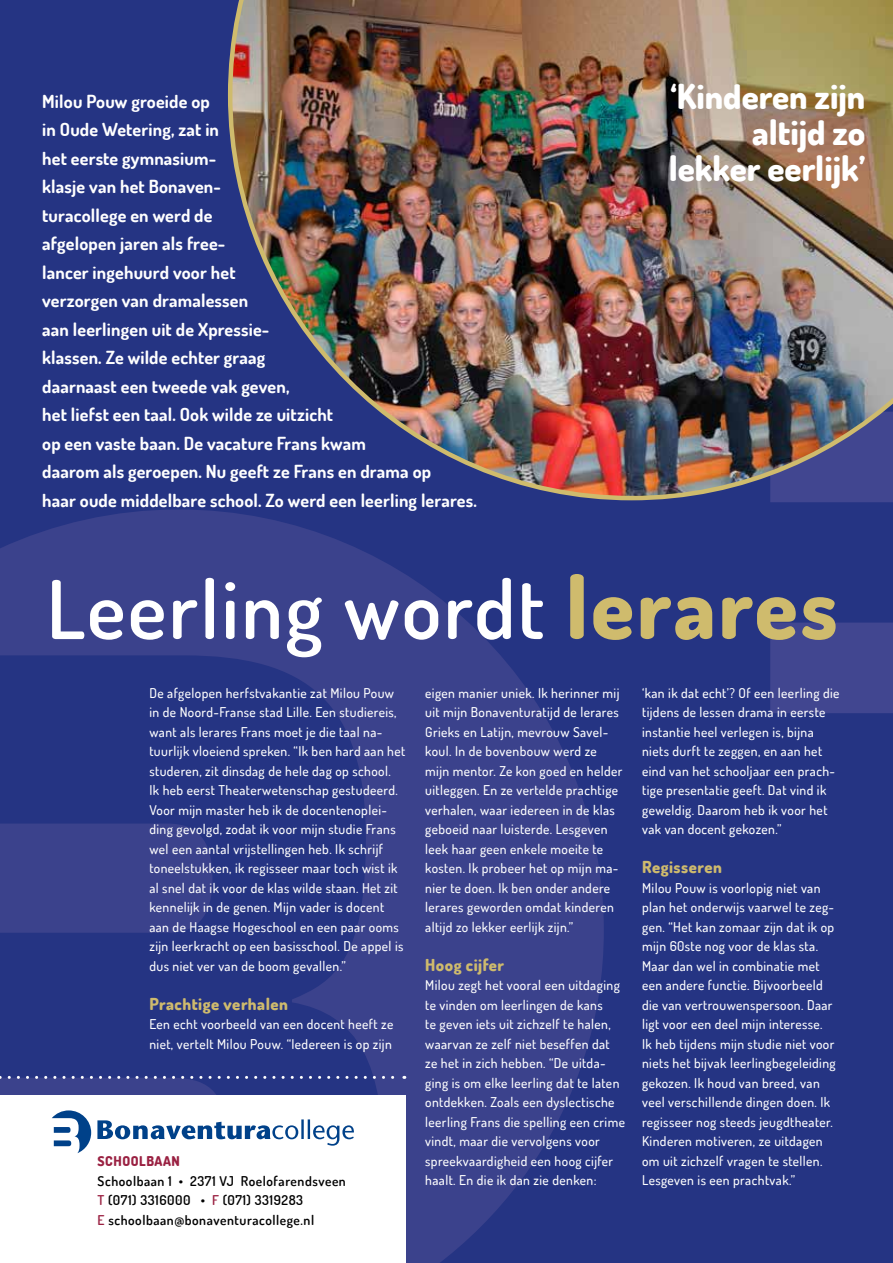
<style>
.page{position:relative;width:893px;height:1263px;background:#253483}
.page>*{position:absolute;margin:0;border:0;box-sizing:border-box;transform-origin:0 0}
.t1{font:600 81px "Terminal Dosis";letter-spacing:.03em;color:#fff}
.t2{font:800 34.5px/36px "Terminal Dosis";color:#fff;text-align:right}
.t3{font:700 18px/28.5px "Terminal Dosis";letter-spacing:.01em;color:#fff}
.t4{font:800 16.5px "Terminal Dosis";letter-spacing:.03em;color:#cfbb6d}
.t5{font:500 13.5px/19.5px "Terminal Dosis";letter-spacing:.03em;color:#fff}
.t6{font:600 13.5px/19.5px "Terminal Dosis";letter-spacing:.04em;color:#000}
.t7{font:800 13.5px "Terminal Dosis";color:#9a2142}
.s1{font-weight:800;font-size:87px;color:#cfbb6d}
.s2{color:#9a2142}
</style>
<div class="page">
<svg style="left:0;top:509px;width:604px;height:754px;fill:#3b428c"></svg>
<svg style="left:770px;top:500px;width:123px;height:213px"></svg>
<div style="left:0;top:1095px;width:405px;height:168px;background:#fff"></div>
<svg style="left:0;top:1076px;width:405px;height:78px"></svg>
<img style="left:228px;top:0;width:665px;height:500px">
<p class="t3" style="left:42px;top:87px;width:436px">Milou Pouw groeide op<br>in Oude Wetering, zat in<br>het eerste gymnasium-<br>klasje van het Bonaven-<br>turacollege en werd de<br>afgelopen jaren als free-<br>lancer ingehuurd voor het<br>verzorgen van dramalessen<br>aan leerlingen uit de Xpressie-<br>klassen. Ze wilde echter graag<br>daarnaast een tweede vak geven,<br>het liefst een taal. Ook wilde ze uitzicht<br>op een vaste baan. De vacature Frans kwam<br>daarom als geroepen. Nu geeft ze Frans en drama op<br>haar oude middelbare school. Zo werd een leerling lerares.</p>
<h2 class="t2" style="left:669px;top:78px;width:198px">‘Kinderen zijn altijd zo lekker eerlijk’</h2>
<h1 class="t1" style="left:47px;top:557px;width:792px">Leerling wordt <span class="s1">lerares</span></h1>
<p class="t5" style="left:149px;top:682px;width:257px">De afgelopen herfstvakantie zat Milou Pouw in de Noord-Franse stad Lille. Een studiereis, want als lerares Frans moet je die taal na&shy;tuurlijk vloeiend spreken. “Ik ben hard aan het studeren, zit dinsdag de hele dag op school.<br>Ik heb eerst Theaterwetenschap gestudeerd.<br>Voor mijn master heb ik de docentenoplei&shy;ding gevolgd, zodat ik voor mijn studie Frans wel een aantal vrijstellingen heb. Ik schrijf toneelstukken, ik regisseer maar toch wist ik al snel dat ik voor de klas wilde staan. Het zit kennelijk in de genen. Mijn vader is docent aan de Haagse Hogeschool en een paar ooms zijn leerkracht op een basisschool. De appel is dus niet ver van de boom gevallen.”</p>
<p class="t4" style="left:149px;top:993px;width:140px">Prachtige verhalen</p>
<p class="t5" style="left:149px;top:1014px;width:245px">Een echt voorbeeld van een docent heeft ze niet, vertelt Milou Pouw. “Iedereen is op zijn</p>
<p class="t5" style="left:642px;top:682px;width:199px">‘kan ik dat echt’? Of een leerling die tijdens de lessen drama in eerste instantie heel verlegen is, bijna niets durft te zeggen, en aan het eind van het schooljaar een prach&shy;tige presentatie geeft. Dat vind ik geweldig. Daarom heb ik voor het vak van docent gekozen.”</p>
<p class="t4" style="left:642px;top:856px;width:81px">Regisseren</p>
<p class="t5" style="left:642px;top:877px;width:195px">Milou Pouw is voorlopig niet van plan het onderwijs vaarwel te zeg&shy;gen. “Het kan zomaar zijn dat ik op mijn 60ste nog voor de klas sta.<br>Maar dan wel in combinatie met een andere functie. Bijvoorbeeld die van vertrouwenspersoon. Daar ligt voor een deel mijn interesse.<br>Ik heb tijdens mijn studie niet voor niets het bijvak leerlingbegeleiding gekozen. Ik houd van breed, van veel verschillende dingen doen. Ik regisseer nog steeds jeugdtheater.<br>Kinderen motiveren, ze uitdagen om uit zichzelf vragen te stellen.<br>Lesgeven is een prachtvak.”</p>
<p class="t5" style="left:425px;top:682px;width:199px">eigen manier uniek. Ik herinner mij uit mijn Bonaventuratijd de lerares Grieks en Latijn, mevrouw Savel&shy;koul. In de bovenbouw werd ze mijn mentor. Ze kon goed en helder uitleggen. En ze vertelde prachtige verhalen, waar iedereen in de klas geboeid naar luisterde. Lesgeven leek haar geen enkele moeite te kosten. Ik probeer het op mijn ma&shy;nier te doen. Ik ben onder andere lerares geworden omdat kinderen altijd zo lekker eerlijk zijn.”</p>
<p class="t4" style="left:425px;top:954px;width:80px">Hoog cijfer</p>
<p class="t5" style="left:425px;top:975px;width:201px">Milou zegt het vooral een uitdaging te vinden om leerlingen de kans<br>te geven iets uit zichzelf te halen, waarvan ze zelf niet beseffen dat ze het in zich hebben. “De uitda&shy;ging is om elke leerling dat te laten ontdekken. Zoals een dyslectische leerling Frans die spelling een crime vindt, maar die vervolgens voor spreekvaardigheid een hoog cijfer haalt. En die ik dan zie denken:</p>
<p class="t7" style="left:98px;top:1153px;width:17px">Schoolbaan</p>
<p class="t6" style="left:98px;top:1171px;width:250px">Schoolbaan 1 • 2371 VJ Roelofarendsveen<br><span class="s2">T</span> (071) 3316000 • <span class="s2">F</span> (071) 3319283<br><span class="s2">E</span> schoolbaan@bonaventuracollege.nl</p>
</div>
